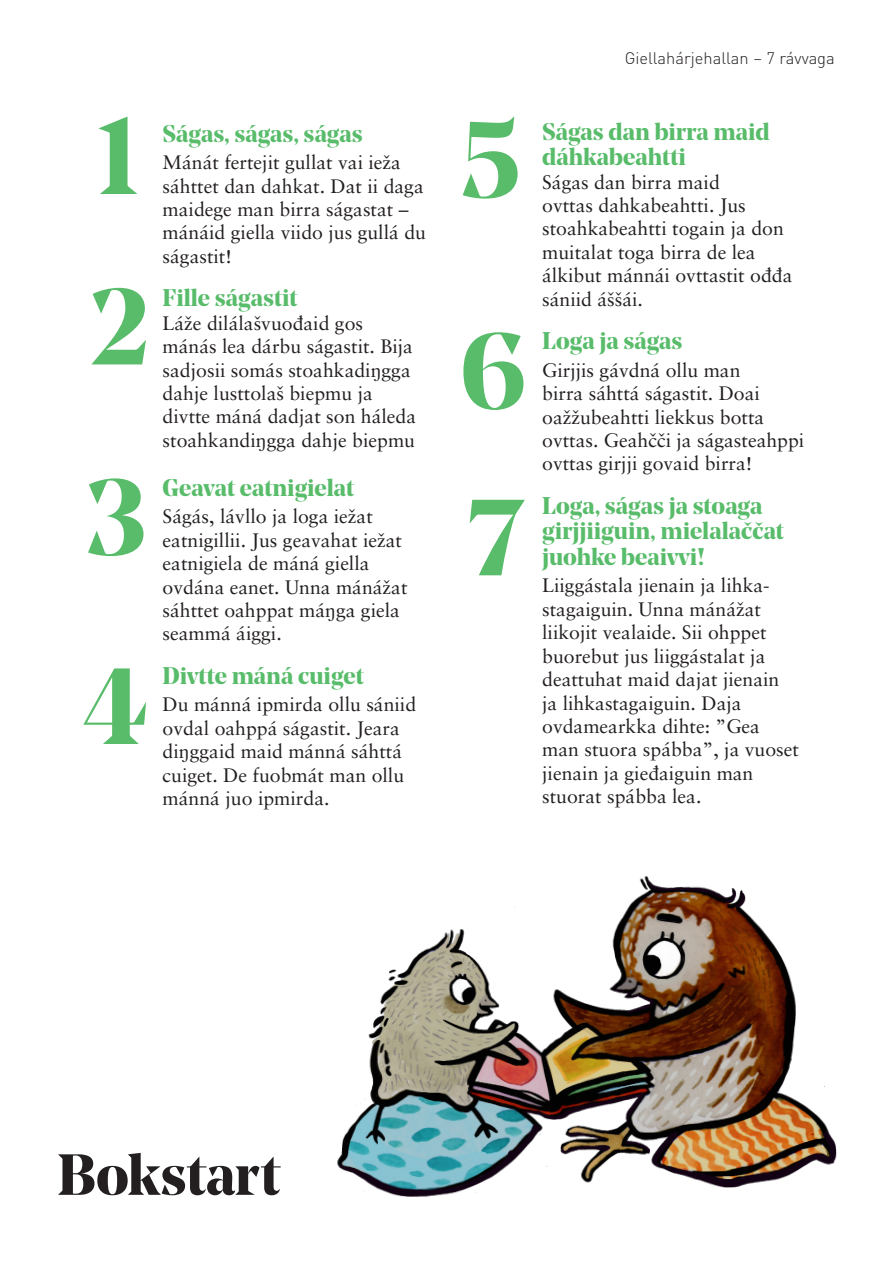
<style>
.page{position:relative;width:893px;height:1263px;background:#fff}
.page>*{position:absolute;margin:0;border:0;box-sizing:border-box;transform-origin:0 0}
.t1{font:700 107.4px "Noe Display";color:#58bc6a}
.t2{font:700 24px/25.5px "Noe Display";color:#58bc6a}
.t3{font:19.5px/23.4px "Sabon LT Pro";color:#231f20}
.t4{font:300 16.5px "DIN Pro";color:#231f20}
</style>
<div class="page">
<img style="left:337px;top:876px;width:500px;height:321px">
<svg style="left:58px;top:1153px;width:223px;height:42px"></svg>
<p class="t1" style="left:96px;top:87px;width:45px">1</p>
<p class="t1" style="left:89px;top:258px;width:62px">2</p>
<p class="t1" style="left:85px;top:448px;width:63px">3</p>
<p class="t1" style="left:83px;top:637px;width:66px">4</p>
<p class="t2" style="left:163px;top:120px;width:202px">Ságas, ságas, ságas</p>
<p class="t3" style="left:163px;top:150px;width:265px">Mánát fertejit gullat vai ieža sáhttet dan dahkat. Dat ii daga maidege man birra ságastat – mánáid giella viido jus gullá du ságastit!</p>
<p class="t2" style="left:163px;top:285px;width:137px">Fille ságastit</p>
<p class="t3" style="left:163px;top:311px;width:255px">Láže dilálašvuođaid gos mánás lea dárbu ságastit. Bija sadjosii somás stoahkadiŋgga dahje lusttolaš biepmu ja divtte máná dadjat son háleda stoahkandiŋgga dahje biepmu</p>
<p class="t2" style="left:163px;top:474px;width:193px">Geavat eatnigielat</p>
<p class="t3" style="left:163px;top:504px;width:246px">Ságás, lávllo ja loga iežat eatnigillii. Jus geavahat iežat eatnigiela de máná giella ovdána eanet. Unna mánážat sáhttet oahppat máŋga giela seammá áiggi.</p>
<p class="t2" style="left:163px;top:662px;width:203px">Divtte máná cuiget</p>
<p class="t3" style="left:163px;top:692px;width:255px">Du mánná ipmirda ollu sániid ovdal oahppá ságastit. Jeara diŋggaid maid mánná sáhttá cuiget. De fuobmát man ollu mánná juo ipmirda.</p>
<p class="t4" style="left:625px;top:45px;width:212px">Giellahárjehallan – 7 rávvaga</p>
<p class="t1" style="left:459px;top:91px;width:63px">5</p>
<p class="t1" style="left:459px;top:302px;width:69px">6</p>
<p class="t1" style="left:468px;top:469px;width:58px">7</p>
<p class="t2" style="left:542px;top:118px;width:229px">Ságas dan birra maid dáhkabeahtti</p>
<p class="t3" style="left:542px;top:170px;width:252px">Ságas dan birra maid<br>ovttas dahkabeahtti. Jus stoahkabeahtti togain ja don muitalat toga birra de lea álkibut mánnái ovttastit ođđa sániid áššái.</p>
<p class="t2" style="left:542px;top:327px;width:142px">Loga ja ságas</p>
<p class="t3" style="left:542px;top:358px;width:264px">Girjjis gávdná ollu man<br>birra sáhttá ságastit. Doai oažžubeahtti liekkus botta ovttas. Geahčči ja ságasteahppi ovttas girjji govaid birra!</p>
<p class="t2" style="left:542px;top:492px;width:243px">Loga, ságas ja stoaga girjjiiguin, mielalaččat juohke beaivvi!</p>
<p class="t3" style="left:542px;top:573px;width:258px">Liiggástala jienain ja lihka&shy;stagaiguin. Unna mánážat liikojit vealaide. Sii ohppet buorebut jus liiggástalat ja deattuhat maid dajat jienain ja lihkastagaiguin. Daja ovdamearkka dihte: ”Gea man stuora spábba”, ja vuoset jienain ja gieđaiguin man stuorat spábba lea.</p>
</div>
